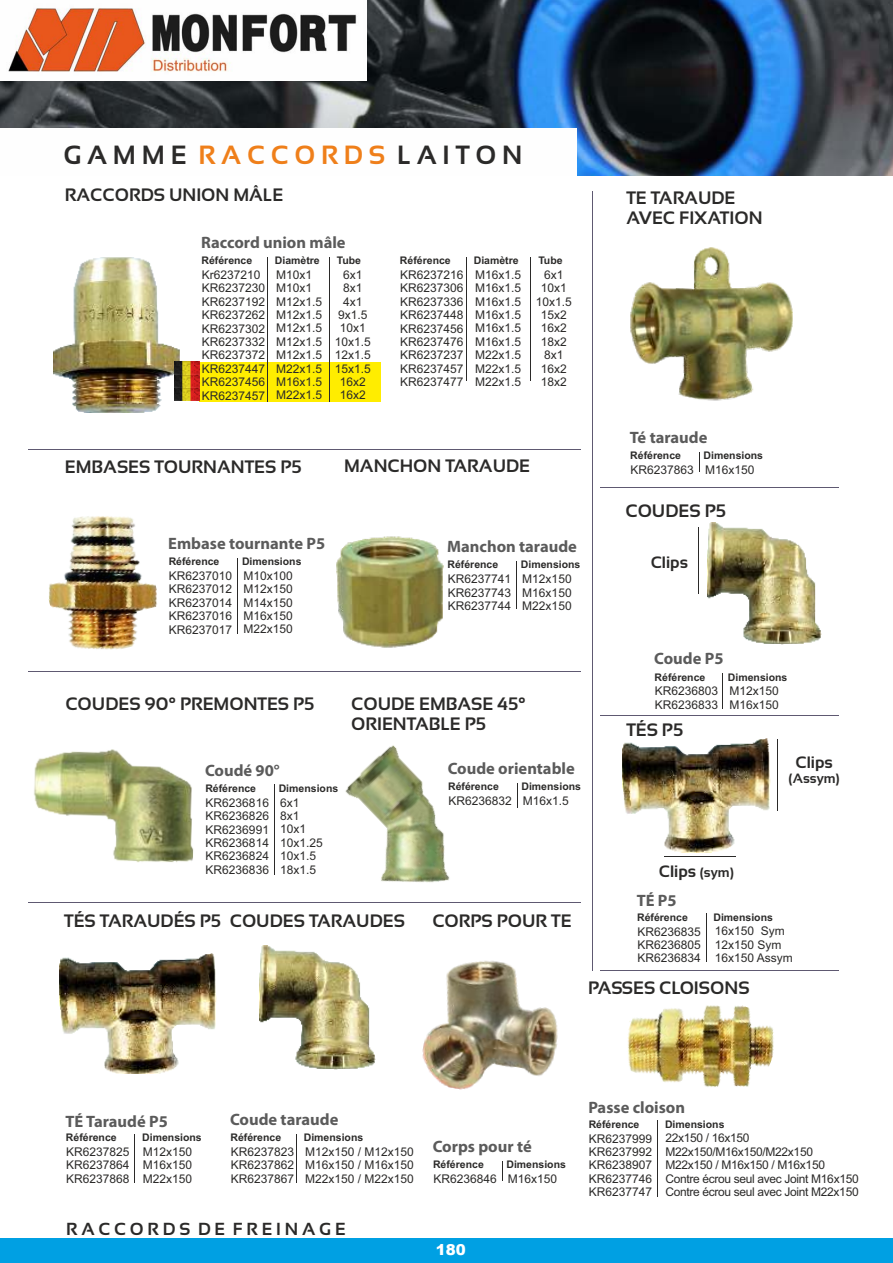
<style>
.page{position:relative;width:893px;height:1263px;background:#fff}
.page>*{position:absolute;margin:0;border:0;box-sizing:border-box;transform-origin:0 0}
.t1{font:700 26.4px "Sansation";letter-spacing:.22em;color:#2b2a29}
.t2{font:700 18px/20.1px "Sansation";color:#2b2a29}
.t3{font:700 17.55px "Sansation";letter-spacing:.22em;color:#2b2a29}
.t4{font:700 16.5px "Myriad Pro";color:#5b5b5b}
.t5{font:700 16.5px "Sansation";color:#2b2a29}
.t6{font:900 15px "Arial";color:#fff}
.t7{font:700 13.5px "Sansation";color:#2b2a29}
.t8{font:12px/13.4px "Arial";color:#2b2a29;text-align:justify}
.t9{font:12px/13.4px "Arial";letter-spacing:-.03em;color:#2b2a29}
.t10{font:700 10.5px "Arial";color:#2b2a29}
.s1{color:#ef7f1a}
.s2{font-size:13.5px}
</style>
<div class="page">
<div style="left:199px;top:362px;width:182px;height:39px;background:#ffed00"></div>
<img style="left:59px;top:953px;width:158px;height:121px">
<img style="left:622px;top:739px;width:149px;height:113px">
<img style="left:49px;top:516px;width:108px;height:134px">
<img style="left:54px;top:257px;width:127px;height:155px">
<img style="left:707px;top:522px;width:114px;height:123px">
<img style="left:260px;top:946px;width:116px;height:124px">
<img style="left:336px;top:536px;width:108px;height:112px">
<img style="left:34px;top:749px;width:160px;height:114px">
<img style="left:345px;top:745px;width:105px;height:138px">
<img style="left:175px;top:362px;width:24px;height:39px">
<hr style="left:267px;top:257px;width:1px;height:144px;background:#2b2a29">
<hr style="left:722px;top:674px;width:1px;height:35px;background:#2b2a29">
<hr style="left:706px;top:913px;width:1px;height:49px;background:#2b2a29">
<hr style="left:274px;top:785px;width:1px;height:90px;background:#2b2a29">
<hr style="left:516px;top:561px;width:1px;height:48px;background:#2b2a29">
<svg style="left:517px;top:783px;width:1px;height:25px"></svg>
<hr style="left:329px;top:257px;width:1px;height:144px;background:#2b2a29">
<hr style="left:466px;top:257px;width:1px;height:124px;background:#2b2a29">
<hr style="left:531px;top:257px;width:1px;height:124px;background:#2b2a29">
<hr style="left:296px;top:1134px;width:1px;height:49px;background:#2b2a29">
<hr style="left:135px;top:1134px;width:1px;height:49px;background:#2b2a29">
<hr style="left:657px;top:1120px;width:1px;height:77px;background:#2b2a29">
<hr style="left:237px;top:558px;width:1px;height:75px;background:#2b2a29">
<svg style="left:502px;top:1161px;width:1px;height:19px"></svg>
<svg style="left:699px;top:452px;width:1px;height:20px"></svg>
<hr style="left:29px;top:449px;width:552px;height:1px;background:#5e5971">
<hr style="left:29px;top:671px;width:552px;height:1px;background:#5e5971">
<hr style="left:777px;top:739px;width:1px;height:71px;background:#2b2a29">
<hr style="left:698px;top:527px;width:1px;height:66px;background:#2b2a29">
<hr style="left:664px;top:856px;width:71px;height:1px;background:#2b2a29">
<img style="left:422px;top:960px;width:136px;height:130px">
<img style="left:630px;top:247px;width:163px;height:154px">
<img style="left:628px;top:1005px;width:146px;height:82px">
<hr style="left:29px;top:902px;width:552px;height:1px;background:#5e5971">
<hr style="left:600px;top:487px;width:238px;height:1px;background:#5e5971">
<hr style="left:600px;top:715px;width:238px;height:1px;background:#5e5971">
<hr style="left:600px;top:970px;width:238px;height:1px;background:#5e5971">
<hr style="left:592px;top:191px;width:1px;height:779px;background:#5e5971">
<img style="left:0;top:0;width:893px;height:176px">
<div style="left:0;top:1238px;width:893px;height:25px;background:#00a0e3"></div>
<div style="left:0;top:128px;width:576px;height:48px;background:#fefefe"></div>
<img style="left:0;top:0;width:366px;height:80px">
<h1 class="t1" style="left:63px;top:144px;width:460px">GAMME <span class="s1">RACCORDS</span> LAITON</h1>
<h2 class="t2" style="left:65px;top:186px;width:220px">RACCORDS UNION MÂLE</h2>
<h3 class="t4" style="left:201px;top:235px;width:146px">Raccord union mâle</h3>
<p class="t10" style="left:202px;top:256px;width:52px">Référence</p>
<p class="t8" style="left:202px;top:269px;width:65px;text-align:left">Kr6237210<br>KR6237230<br>KR6237192<br>KR6237262<br>KR6237302<br>KR6237332<br>KR6237372<br>KR6237447<br>KR6237456<br>KR6237457</p>
<p class="t10" style="left:275px;top:256px;width:46px">Diamètre</p>
<p class="t10" style="left:400px;top:256px;width:52px">Référence</p>
<p class="t10" style="left:337px;top:256px;width:26px">Tube</p>
<p class="t10" style="left:474px;top:256px;width:46px">Diamètre</p>
<p class="t10" style="left:538px;top:256px;width:26px">Tube</p>
<p class="t8" style="left:276px;top:269px;width:48px;text-align:left">M10x1<br>M10x1<br>M12x1.5<br>M12x1.5<br>M12x1.5<br>M12x1.5<br>M12x1.5<br>M22x1.5<br>M16x1.5<br>M22x1.5</p>
<p class="t8" style="left:335px;top:269px;width:38px;text-align:center">6x1<br>8x1<br>4x1<br>9x1.5<br>10x1<br>10x1.5<br>12x1.5<br>15x1.5<br>16x2<br>16x2</p>
<p class="t8" style="left:475px;top:269px;width:48px">M16x1.5<br>M16x1.5<br>M16x1.5<br>M16x1.5<br>M16x1.5<br>M16x1.5<br>M22x1.5<br>M22x1.5<br>M22x1.5</p>
<p class="t8" style="left:536px;top:269px;width:38px;text-align:center">6x1<br>10x1<br>10x1.5<br>15x2<br>16x2<br>18x2<br>8x1<br>16x2<br>18x2</p>
<p class="t8" style="left:400px;top:269px;width:65px">KR6237216<br>KR6237306<br>KR6237336<br>KR6237448<br>KR6237456<br>KR6237476<br>KR6237237<br>KR6237457<br>KR6237477</p>
<h2 class="t2" style="left:626px;top:190px;width:138px">TE TARAUDE<br>AVEC FIXATION</h2>
<h2 class="t2" style="left:65px;top:459px;width:238px">EMBASES TOURNANTES P5</h2>
<h2 class="t2" style="left:344px;top:457px;width:187px">MANCHON TARAUDE</h2>
<h3 class="t4" style="left:630px;top:431px;width:79px">Té taraude</h3>
<p class="t10" style="left:630px;top:452px;width:52px">Référence</p>
<p class="t10" style="left:704px;top:452px;width:61px">Dimensions</p>
<p class="t8" style="left:630px;top:465px;width:125px">KR6237863 M16x150</p>
<h3 class="t4" style="left:168px;top:536px;width:158px">Embase tournante P5</h3>
<p class="t10" style="left:169px;top:557px;width:52px">Référence</p>
<p class="t10" style="left:242px;top:557px;width:61px">Dimensions</p>
<p class="t8" style="left:169px;top:570px;width:65px">KR6237010<br>KR6237012<br>KR6237014<br>KR6237016<br>KR6237017</p>
<p class="t8" style="left:243px;top:570px;width:51px">M10x100<br>M12x150<br>M14x150<br>M16x150<br>M22x150</p>
<h3 class="t4" style="left:447px;top:540px;width:131px">Manchon taraude</h3>
<p class="t10" style="left:448px;top:561px;width:52px">Référence</p>
<p class="t8" style="left:448px;top:573px;width:65px">KR6237741<br>KR6237743<br>KR6237744</p>
<p class="t10" style="left:521px;top:561px;width:61px">Dimensions</p>
<p class="t8" style="left:522px;top:573px;width:51px">M12x150<br>M16x150<br>M22x150</p>
<h2 class="t2" style="left:65px;top:695px;width:251px">COUDES 90° PREMONTES P5</h2>
<h2 class="t2" style="left:351px;top:695px;width:176px">COUDE EMBASE 45°<br>ORIENTABLE P5</h2>
<h3 class="t4" style="left:205px;top:763px;width:76px">Coudé 90°</h3>
<h3 class="t4" style="left:448px;top:762px;width:128px">Coude orientable</h3>
<p class="t10" style="left:205px;top:784px;width:52px">Référence</p>
<p class="t10" style="left:279px;top:784px;width:61px">Dimensions</p>
<p class="t10" style="left:448px;top:783px;width:52px">Référence</p>
<p class="t10" style="left:521px;top:783px;width:61px">Dimensions</p>
<p class="t8" style="left:206px;top:797px;width:65px">KR6236816<br>KR6236826<br>KR6236991<br>KR6236814<br>KR6236824<br>KR6236836</p>
<p class="t8" style="left:280px;top:797px;width:44px;text-align:left">6x1<br>8x1<br>10x1<br>10x1.25<br>10x1.5<br>18x1.5</p>
<p class="t8" style="left:448px;top:795px;width:65px">KR6236832</p>
<p class="t8" style="left:523px;top:795px;width:48px">M16x1.5</p>
<h2 class="t2" style="left:64px;top:912px;width:342px">TÉS TARAUDÉS P5 COUDES TARAUDES</h2>
<h2 class="t2" style="left:432px;top:912px;width:141px">CORPS POUR TE</h2>
<h2 class="t2" style="left:625px;top:502px;width:102px">COUDES P5</h2>
<h3 class="t5" style="left:651px;top:556px;width:39px">Clips</h3>
<h3 class="t4" style="left:654px;top:652px;width:71px">Coude P5</h3>
<p class="t10" style="left:655px;top:673px;width:52px">Référence</p>
<p class="t8" style="left:655px;top:686px;width:65px">KR6236803<br>KR6236833</p>
<h2 class="t2" style="left:626px;top:721px;width:58px">TÉS P5</h2>
<p class="t10" style="left:728px;top:673px;width:61px">Dimensions</p>
<p class="t8" style="left:729px;top:685px;width:51px">M12x150<br>M16x150</p>
<h3 class="t5" style="left:796px;top:755px;width:39px">Clips</h3>
<p class="t7" style="left:789px;top:773px;width:53px">(Assym)</p>
<h3 class="t5" style="left:659px;top:865px;width:77px">Clips <span class="s2">(sym)</span></h3>
<h3 class="t4" style="left:637px;top:894px;width:41px">TÉ P5</h3>
<p class="t10" style="left:637px;top:913px;width:52px">Référence</p>
<p class="t8" style="left:637px;top:926px;width:65px">KR6236835<br>KR6236805<br>KR6236834</p>
<p class="t10" style="left:713px;top:913px;width:61px">Dimensions</p>
<p class="t8" style="left:715px;top:925px;width:80px;text-align:left">16x150 Sym<br>12x150 Sym<br>16x150 Assym</p>
<h2 class="t2" style="left:588px;top:979px;width:163px">PASSES CLOISONS</h2>
<h3 class="t4" style="left:66px;top:1114px;width:104px">TÉ Taraudé P5</h3>
<p class="t10" style="left:66px;top:1133px;width:52px">Référence</p>
<p class="t10" style="left:142px;top:1133px;width:61px">Dimensions</p>
<p class="t8" style="left:66px;top:1146px;width:65px">KR6237825<br>KR6237864<br>KR6237868</p>
<p class="t8" style="left:143px;top:1146px;width:51px">M12x150<br>M16x150<br>M22x150</p>
<h3 class="t4" style="left:230px;top:1112px;width:110px">Coude taraude</h3>
<p class="t10" style="left:230px;top:1133px;width:52px">Référence</p>
<p class="t10" style="left:304px;top:1133px;width:61px">Dimensions</p>
<p class="t8" style="left:231px;top:1146px;width:65px">KR6237823<br>KR6237862<br>KR6237867</p>
<p class="t8" style="left:305px;top:1146px;width:110px">M12x150 / M12x150<br>M16x150 / M16x150<br>M22x150 / M22x150</p>
<h3 class="t3" style="left:66px;top:1222px;width:281px">RACCORDS DE FREINAGE</h3>
<h3 class="t4" style="left:433px;top:1139px;width:100px">Corps pour té</h3>
<p class="t10" style="left:433px;top:1160px;width:52px">Référence</p>
<p class="t10" style="left:506px;top:1160px;width:61px">Dimensions</p>
<p class="t8" style="left:433px;top:1173px;width:125px">KR6236846 M16x150</p>
<p class="t6" style="left:436px;top:1239px;width:32px">180</p>
<h3 class="t4" style="left:588px;top:1101px;width:98px">Passe cloison</h3>
<p class="t10" style="left:589px;top:1120px;width:52px">Référence</p>
<p class="t10" style="left:665px;top:1120px;width:61px">Dimensions</p>
<p class="t8" style="left:589px;top:1133px;width:65px">KR6237999<br>KR6237992<br>KR6238907<br>KR6237746<br>KR6237747</p>
<p class="t9" style="left:665px;top:1133px;width:195px">22x150 / 16x150<br>M22x150/M16x150/M22x150<br>M22x150 / M16x150 / M16x150<br>Contre écrou seul avec Joint M16x150<br>Contre écrou seul avec Joint M22x150</p>
</div>
